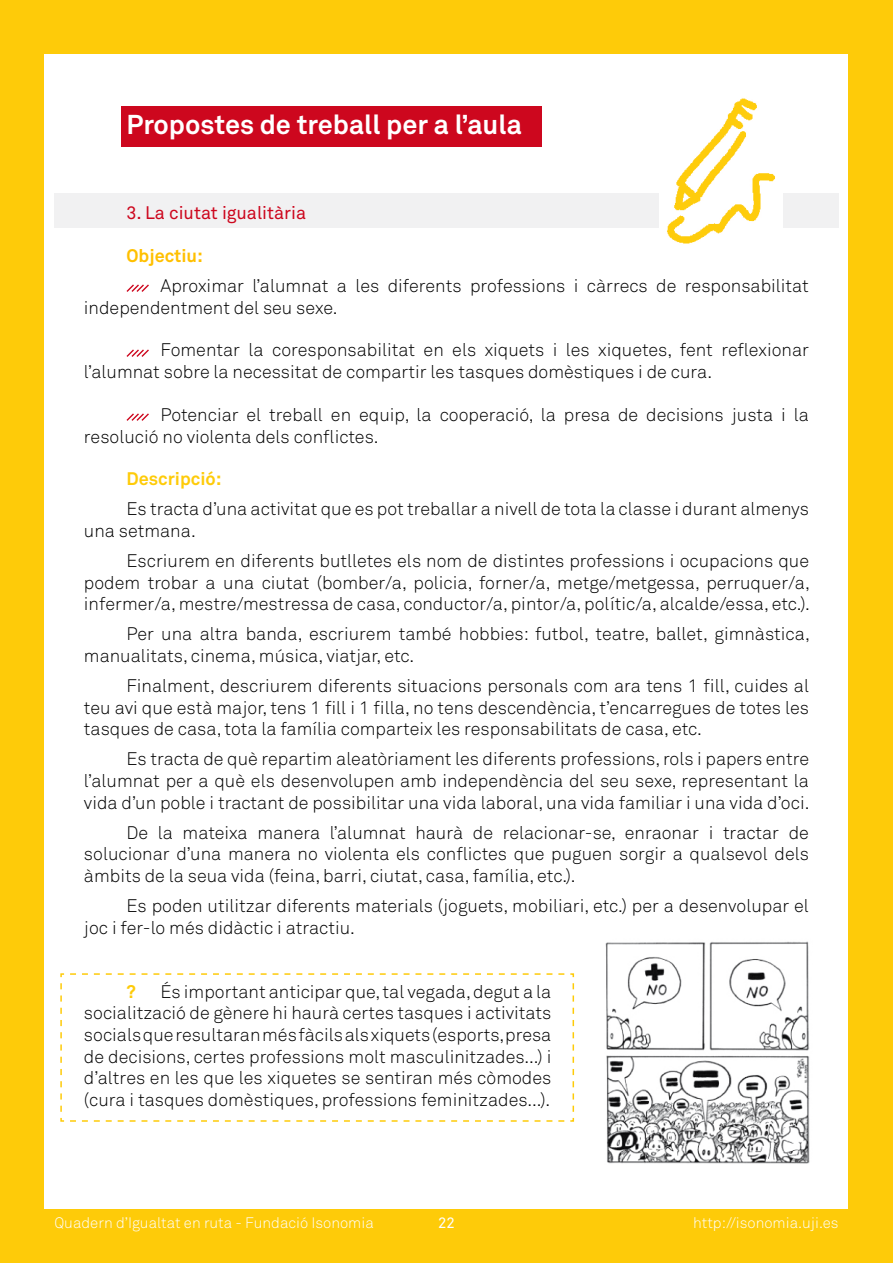
<style>
.page{position:relative;width:893px;height:1263px;background:#fecb09}
.page>*{position:absolute;margin:0;border:0;box-sizing:border-box;transform-origin:0 0}
.t1{font:700 27px "Akkurat";color:#fff}
.t2{font:300 18px/21.6px "Akkurat";color:#000}
.t3{font:18px "Akkurat";color:#cd071e}
.t4{font:700 18px "Akkurat";color:#fecb09}
.t5{font:700 18px "Akkurat";color:#ffc000}
.t6{font:300 15px "Akkurat";color:#fff}
.t7{font:15px "Akkurat";color:#fff}
</style>
<div class="page">
<div style="left:45px;top:54px;width:803px;height:1155px;background:#fff"></div>
<div style="left:54px;top:194px;width:785px;height:34px;background:#f0f0f1"></div>
<svg style="left:60px;top:973px;width:515px;height:149px"></svg>
<img style="left:605px;top:941px;width:205px;height:223px">
<img style="left:659px;top:98px;width:123px;height:146px">
<div style="left:121px;top:107px;width:421px;height:40px;background:#cd071e"></div>
<svg style="left:126px;top:284px;width:23px;height:8px"></svg>
<svg style="left:126px;top:349px;width:23px;height:8px"></svg>
<svg style="left:126px;top:413px;width:23px;height:8px"></svg>
<h1 class="t1" style="left:126px;top:107px;width:397px">Propostes de treball per a l’aula</h1>
<p class="t3" style="left:126px;top:201px;width:181px">3. La ciutat igualitària</p>
<p class="t5" style="left:126px;top:244px;width:78px">Objectiu:</p>
<p class="t2" style="left:84px;top:275px;width:726px;text-indent:77px">Aproximar l’alumnat a les diferents professions i càrrecs de responsabilitat independentment del seu sexe.</p>
<p class="t2" style="left:84px;top:339px;width:726px;text-indent:77px">Fomentar la coresponsabilitat en els xiquets i les xiquetes, fent reflexionar l’alumnat sobre la necessitat de compartir les tasques domèstiques i de cura.</p>
<p class="t2" style="left:84px;top:403px;width:727px;text-indent:77px">Potenciar el treball en equip, la cooperació, la presa de decisions justa i la resolució no violenta dels conflictes.</p>
<p class="t4" style="left:126px;top:468px;width:97px">Descripció:</p>
<p class="t2" style="left:84px;top:498px;width:726px;text-indent:43px">Es tracta d’una activitat que es pot treballar a nivell de tota la classe i durant almenys una setmana.</p>
<p class="t2" style="left:84px;top:550px;width:727px;text-align:justify;text-indent:43px">Escriurem en diferents butlletes els nom de distintes professions i ocupacions que podem trobar a una ciutat (bomber/a, policia, forner/a, metge/metgessa, perruquer/a, infermer/a, mestre/mestressa de casa, conductor/a, pintor/a, polític/a, alcalde/essa, etc.).</p>
<p class="t2" style="left:84px;top:623px;width:727px;text-indent:43px">Per una altra banda, escriurem també hobbies: futbol, teatre, ballet, gimnàstica, manualitats, cinema, música, viatjar, etc.</p>
<p class="t2" style="left:84px;top:675px;width:727px;text-align:justify;text-indent:43px">Finalment, descriurem diferents situacions personals com ara tens 1 fill, cuides al teu avi que està major, tens 1 fill i 1 filla, no tens descendència, t’encarregues de totes les tasques de casa, tota la família comparteix les responsabilitats de casa, etc.</p>
<p class="t2" style="left:84px;top:748px;width:727px;text-align:justify;text-indent:43px">Es tracta de què repartim aleatòriament les diferents professions, rols i papers entre l’alumnat per a què els desenvolupen amb independència del seu sexe, representant la vida d’un poble i tractant de possibilitar una vida laboral, una vida familiar i una vida d’oci.</p>
<p class="t2" style="left:84px;top:821px;width:726px;text-align:justify;text-indent:43px">De la mateixa manera l’alumnat haurà de relacionar-se, enraonar i tractar de solucionar d’una manera no violenta els conflictes que puguen sorgir a qualsevol dels àmbits de la seua vida (feina, barri, ciutat, casa, família, etc.).</p>
<p class="t2" style="left:84px;top:895px;width:726px;text-indent:43px">Es poden utilitzar diferents materials (joguets, mobiliari, etc.) per a desenvolupar el joc i fer-lo més didàctic i atractiu.</p>
<p class="t2" style="left:84px;top:980px;width:469px;text-align:justify;text-indent:77px">És important anticipar que, tal vegada, degut a la socialització de gènere hi haurà certes tasques i activitats socials que resultaran més fàcils als xiquets (esports, presa de decisions, certes professions molt masculinitzades...) i d’altres en les que les xiquetes se sentiran més còmodes (cura i tasques domèstiques, professions feminitzades...).</p>
<p class="t4" style="left:126px;top:980px;width:11px">?</p>
<p class="t6" style="left:54px;top:1213px;width:321px">Quadern d’Igualtat en ruta - Fundació Isonomia</p>
<p class="t7" style="left:438px;top:1213px;width:18px">22</p>
<p class="t6" style="left:693px;top:1213px;width:147px">http://isonomia.uji.es</p>
</div>
